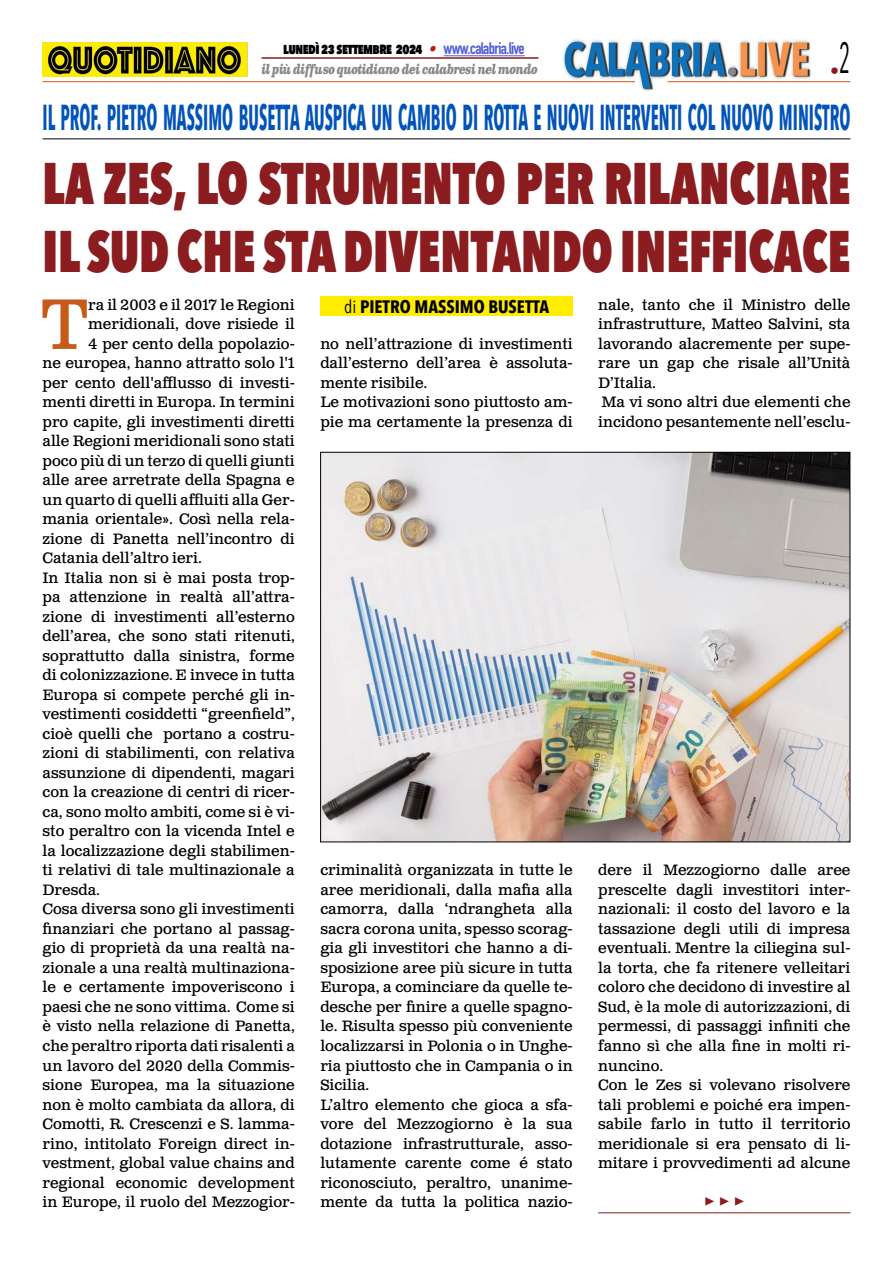
<style>
.page{position:relative;width:893px;height:1263px;background:#fff}
.page>*{position:absolute;margin:0;border:0;box-sizing:border-box;transform-origin:0 0}
.t1{font:71.25px "Clarendon Text Pro";color:#c85a19}
.t2{font:800 58.5px/67.5px "Avenir Next Condensed";color:#8b1c1f;scale:.83 1}
.t3{font:700 36px "Avenir Next Condensed";color:#0253ba;scale:.5 1}
.t4{font:700 18px "Avenir Next Condensed";color:#000}
.t5{font:700 18px "Minion Pro";color:#8b1c1f}
.t6{font:18px "Avenir Next Condensed";color:#8b1c1f}
.t7{font:15px/19.5px "Clarendon Text Pro";color:#000}
.t8{font:800 15px "Avenir Next Condensed";letter-spacing:-.04em;color:#000;scale:.9 1}
.t9{font:italic 700 13.5px "Clarendon Text Pro";letter-spacing:-.06em;color:#878787;scale:.79 1}
.s1{font-family:"Clarendon Text Pro";font-weight:700;font-style:italic;color:#ca181a}
.s2{font-family:"DIN Condensed";font-weight:700;font-size:16.5px;color:#4f5cd6}
.s3{font-weight:400}
</style>
<div class="page">
<img style="left:563px;top:39px;width:248px;height:51px">
<hr style="left:43px;top:81px;width:592px;height:1px;background:#c85a19">
<hr style="left:668px;top:81px;width:182px;height:1px;background:#c85a19">
<hr style="left:444px;top:55px;width:81px;height:1px;background:#4f5cd6">
<hr style="left:261px;top:57px;width:277px;height:2px;background:#8b1c1f">
<img style="left:43px;top:42px;width:204px;height:35px">
<div style="left:320px;top:296px;width:253px;height:20px;background:#ffed00"></div>
<img style="left:322px;top:454px;width:526px;height:386px">
<hr style="left:598px;top:1212px;width:252px;height:1px;background:#8b1c1f">
<hr style="left:43px;top:138px;width:807px;height:1px;background:#000">
<p class="t8" style="left:283px;top:39px;width:270px">lunedì 23 settembre 2024 <span class="s1">•</span> <span class="s2">www.calabria.live</span></p>
<p class="t9" style="left:261px;top:61px;width:352px">il più diffuso quotidiano dei calabresi nel mondo</p>
<p class="t6" style="left:830px;top:55px;width:22px">•<sup>2</sup></p>
<h3 class="t3" style="left:43px;top:95px;width:1617px">IL PROF. PIETRO MASSIMO BUSETTA AUSPICA UN CAMBIO DI ROTTA E NUOVI INTERVENTI COL NUOVO MINISTRO</h3>
<h2 class="t2" style="left:43px;top:149px;width:975px">LA ZES, LO STRUMENTO PER RILANCIARE<br>IL SUD CHE STA DIVENTANDO INEFFICACE</h2>
<h1 class="t1" style="left:41px;top:281px;width:49px">T</h1>
<p class="t7" style="left:88px;top:296px;width:208px">ra il 2003 e il 2017 le Regioni</p>
<p class="t7" style="left:598px;top:296px;width:254px">nale, tanto che il Ministro delle infrastrutture, Matteo Salvini, sta lavorando alacremente per supe&shy;rare un gap che risale all’Unità<br>D’Italia.<br>Ma vi sono altri due elementi che incidono pesantemente nell’esclu-</p>
<p class="t4" style="left:344px;top:295px;width:207px"><span class="s3">di</span> PIETRO MASSIMO BUSETTA</p>
<p class="t7" style="left:88px;top:315px;width:208px">meridionali, dove risiede il</p>
<p class="t7" style="left:88px;top:335px;width:208px">4 per cento della popolazio-</p>
<p class="t7" style="left:43px;top:354px;width:254px">ne europea, hanno attratto solo l'1</p>
<p class="t7" style="left:43px;top:374px;width:254px">per cento dell'afflusso di investi-</p>
<p class="t7" style="left:43px;top:393px;width:254px">menti diretti in Europa. In termini</p>
<p class="t7" style="left:43px;top:413px;width:254px">pro capite, gli investimenti diretti</p>
<p class="t7" style="left:43px;top:432px;width:254px">alle Regioni meridionali sono stati</p>
<p class="t7" style="left:43px;top:452px;width:254px">poco più di un terzo di quelli giunti</p>
<p class="t7" style="left:43px;top:471px;width:254px">alle aree arretrate della Spagna e</p>
<p class="t7" style="left:43px;top:491px;width:254px">un quarto di quelli affluiti alla Ger-</p>
<p class="t7" style="left:43px;top:510px;width:254px">mania orientale». Così nella rela-</p>
<p class="t7" style="left:43px;top:530px;width:254px">zione di Panetta nell’incontro di</p>
<p class="t7" style="left:43px;top:549px;width:161px">Catania dell’altro ieri.</p>
<p class="t7" style="left:43px;top:569px;width:254px">In Italia non si è mai posta trop-</p>
<p class="t7" style="left:43px;top:588px;width:254px">pa attenzione in realtà all’attra-</p>
<p class="t7" style="left:43px;top:608px;width:254px">zione di investimenti all’esterno</p>
<p class="t7" style="left:43px;top:627px;width:254px">dell’area, che sono stati ritenuti,</p>
<p class="t7" style="left:43px;top:647px;width:254px">soprattutto dalla sinistra, forme</p>
<p class="t7" style="left:43px;top:666px;width:254px">di colonizzazione. E invece in tutta</p>
<p class="t7" style="left:43px;top:686px;width:254px">Europa si compete perché gli in-</p>
<p class="t7" style="left:43px;top:705px;width:254px">vestimenti cosiddetti “greenfield”,</p>
<p class="t7" style="left:43px;top:725px;width:254px">cioè quelli che portano a costru-</p>
<p class="t7" style="left:43px;top:744px;width:254px">zioni di stabilimenti, con relativa</p>
<p class="t7" style="left:43px;top:764px;width:254px">assunzione di dipendenti, magari</p>
<p class="t7" style="left:43px;top:783px;width:254px">con la creazione di centri di ricer-</p>
<p class="t7" style="left:43px;top:803px;width:254px">ca, sono molto ambiti, come si è vi-</p>
<p class="t7" style="left:43px;top:822px;width:254px">sto peraltro con la vicenda Intel e</p>
<p class="t7" style="left:43px;top:842px;width:254px">la localizzazione degli stabilimen-</p>
<p class="t7" style="left:43px;top:861px;width:254px">ti relativi di tale multinazionale a</p>
<p class="t7" style="left:43px;top:881px;width:59px">Dresda.</p>
<p class="t7" style="left:43px;top:900px;width:254px">Cosa diversa sono gli investimenti</p>
<p class="t7" style="left:43px;top:920px;width:254px">finanziari che portano al passag-</p>
<p class="t7" style="left:43px;top:939px;width:254px">gio di proprietà da una realtà na-</p>
<p class="t7" style="left:43px;top:959px;width:254px">zionale a una realtà multinaziona-</p>
<p class="t7" style="left:43px;top:978px;width:254px">le e certamente impoveriscono i</p>
<p class="t7" style="left:43px;top:998px;width:254px">paesi che ne sono vittima. Come si</p>
<p class="t7" style="left:43px;top:1017px;width:254px">è visto nella relazione di Panetta,</p>
<p class="t7" style="left:43px;top:1037px;width:254px">che peraltro riporta dati risalenti a</p>
<p class="t7" style="left:43px;top:1056px;width:254px">un lavoro del 2020 della Commis-</p>
<p class="t7" style="left:43px;top:1076px;width:254px">sione Europea, ma la situazione</p>
<p class="t7" style="left:43px;top:1095px;width:254px">non è molto cambiata da allora, di</p>
<p class="t7" style="left:43px;top:1115px;width:254px">Comotti, R. Crescenzi e S. lamma-</p>
<p class="t7" style="left:43px;top:1134px;width:254px">rino, intitolato Foreign direct in-</p>
<p class="t7" style="left:43px;top:1154px;width:254px">vestment, global value chains and</p>
<p class="t7" style="left:43px;top:1173px;width:254px">regional economic development</p>
<p class="t7" style="left:43px;top:1193px;width:254px">in Europe, il ruolo del Mezzogior-</p>
<p class="t7" style="left:320px;top:335px;width:254px">no nell’attrazione di investimenti dall’esterno dell’area è assoluta&shy;mente risibile.<br>Le motivazioni sono piuttosto am&shy;pie ma certamente la presenza di</p>
<p class="t7" style="left:598px;top:861px;width:254px">dere il Mezzogiorno dalle aree prescelte dagli investitori inter&shy;nazionali: il costo del lavoro e la tassazione degli utili di impresa eventuali. Mentre la ciliegina sul&shy;la torta, che fa ritenere velleitari coloro che decidono di investire al<br>Sud, è la mole di autorizzazioni, di permessi, di passaggi infiniti che fanno sì che alla fine in molti ri&shy;nuncino.<br>Con le Zes si volevano risolvere tali problemi e poiché era impen&shy;sabile farlo in tutto il territorio meridionale si era pensato di li&shy;mitare i provvedimenti ad alcune</p>
<p class="t7" style="left:320px;top:861px;width:254px">criminalità organizzata in tutte le aree meridionali, dalla mafia alla camorra, dalla ‘ndrangheta alla sacra corona unita, spesso scorag&shy;gia gli investitori che hanno a di&shy;sposizione aree più sicure in tutta<br>Europa, a cominciare da quelle te&shy;desche per finire a quelle spagno&shy;le. Risulta spesso più conveniente localizzarsi in Polonia o in Unghe&shy;ria piuttosto che in Campania o in<br>Sicilia.<br>L’altro elemento che gioca a sfa&shy;vore del Mezzogiorno è la sua dotazione infrastrutturale, asso&shy;lutamente carente come é stato riconosciuto, peraltro, unanime&shy;mente da tutta la politica nazio-</p>
<p class="t5" style="left:704px;top:1188px;width:42px">▶ ▶ ▶</p>
</div>
